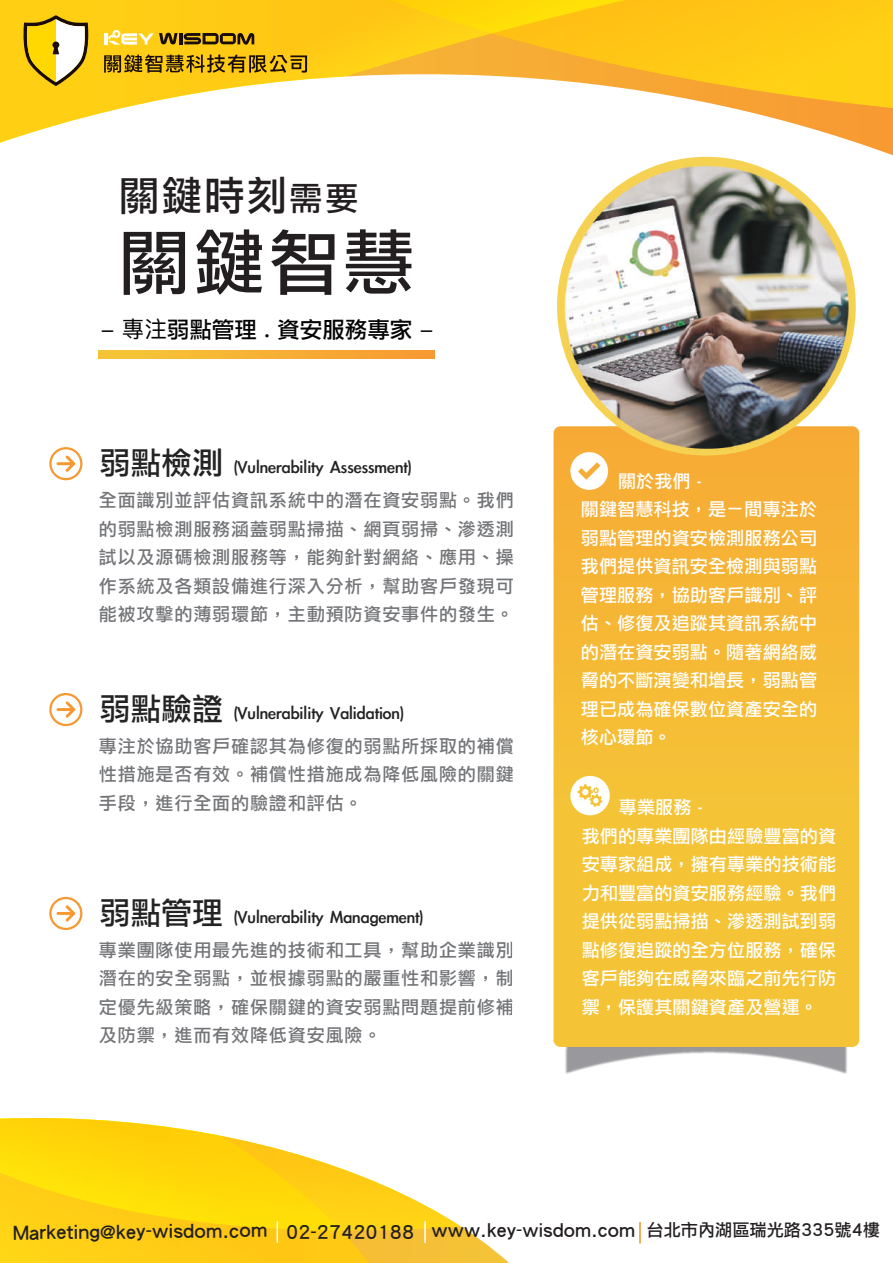
<style>
.page{position:relative;width:893px;height:1263px;background:#fff}
.page>*{position:absolute;margin:0;border:0;box-sizing:border-box;transform-origin:0 0}
.t1{font:71.25px "Li Gothic Med";color:#231f20}
.t2{font:40.65px "Li Gothic Med";color:#231f20}
.t3{font:22.5px "Li Gothic Med";color:#030303}
.t4{font:19.5px "Li Gothic Med";color:#232323}
.t5{font:19.2px "Li Hei Pro";color:#231f20}
.t6{font:18.75px "Li Hei Pro";color:#231f20}
.t7{font:18px/28.5px "Li Gothic Med";letter-spacing:.05em;color:#747578;text-align:justify}
.t8{font:18px/28.5px "Li Gothic Med";letter-spacing:.01em;color:#fff}
.s1{font-size:32.7px}
.s2{font-family:"Ping Fang TC"}
.s3{font-size:30.9px}
.s4{font-size:17.1px}
</style>
<div class="page">
<svg style="left:798px;top:116px;width:95px;height:39px"></svg>
<svg style="left:0;top:0;width:798px;height:220px"></svg>
<svg style="left:176px;top:0;width:717px;height:116px"></svg>
<svg style="left:49px;top:447px;width:33px;height:33px"></svg>
<svg style="left:49px;top:693px;width:33px;height:33px"></svg>
<svg style="left:49px;top:897px;width:33px;height:33px"></svg>
<svg style="left:23px;top:15px;width:65px;height:71px"></svg>
<svg style="left:104px;top:30px;width:150px;height:15px;background:#ba9a33"></svg>
<svg style="left:104px;top:54px;width:203px;height:19px;background:#a47f10"></svg>
<svg style="left:406px;top:1230px;width:103px;height:33px"></svg>
<svg style="left:406px;top:1195px;width:60px;height:35px"></svg>
<svg style="left:0;top:1118px;width:406px;height:145px;background:#fed832"></svg>
<img style="left:565px;top:842px;width:295px;height:232px">
<svg style="left:553px;top:426px;width:306px;height:621px;background:#f5bb35"></svg>
<svg style="left:570px;top:452px;width:38px;height:38px"></svg>
<svg style="left:570px;top:776px;width:40px;height:39px"></svg>
<img style="left:557px;top:157px;width:299px;height:299px;border-radius:149px">
<svg style="left:277px;top:1221px;width:1px;height:22px"></svg>
<hr style="left:424px;top:1221px;width:2px;height:22px;background:#fff">
<hr style="left:639px;top:1222px;width:2px;height:21px;background:#f7931d">
<svg style="left:99px;top:351px;width:336px;height:7px;background:#f5b034"></svg>
<h2 class="t2" style="left:119px;top:176px;width:241px">關鍵時刻<span class="s1">需要</span></h2>
<h1 class="t1" style="left:119px;top:226px;width:297px">關鍵智慧</h1>
<p class="t3" style="left:101px;top:318px;width:334px"><span class="s2">- 專注</span>弱點管理 . 資安服務專家 <span class="s2">-</span></p>
<p class="t4" style="left:99px;top:457px;width:314px"><span class="s3">弱點檢測</span> (Vulnerability Assessment)</p>
<p class="t7" style="left:99px;top:486px;width:416px">全面識別並評估資訊系統中的潛在資安弱點。我們的弱點檢測服務涵蓋弱點掃描、網頁弱掃、滲透測試以及源碼檢測服務等，能夠針對網絡、應用、操作系統及各類設備進行深入分析，幫助客戶發現可能被攻擊的薄弱環節，主動預防資安事件的發生。</p>
<p class="t4" style="left:99px;top:702px;width:306px"><span class="s3">弱點驗證</span> (Vulnerability Validation)</p>
<p class="t7" style="left:99px;top:732px;width:416px">專注於協助客戶確認其為修復的弱點所採取的補償性措施是否有效。補償性措施成為降低風險的關鍵手段，進行全面的驗證和評估。</p>
<p class="t4" style="left:99px;top:906px;width:326px"><span class="s3">弱點管理</span> (Vulnerability Management)</p>
<p class="t7" style="left:99px;top:936px;width:416px">專業團隊使用最先進的技術和工具，幫助企業識別潛在的安全弱點，並根據弱點的嚴重性和影響，制定優先級策略，確保關鍵的資安弱點問題提前修補及防禦，進而有效降低資安風險。</p>
<p class="t8" style="left:581px;top:467px;width:238px;text-indent:37px">關於我們 -<br>關鍵智慧科技，是ㄧ間專注於弱點管理的資安檢測服務公司我們提供資訊安全檢測與弱點管理服務，協助客戶識別、評估、修復及追蹤其資訊系統中的潛在資安弱點。隨著網絡威脅的不斷演變和增長，弱點管理已成為確保數位資產安全的核心環節。</p>
<p class="t8" style="left:582px;top:793px;width:256px;text-indent:37px">專業服務 -<br>我們的專業團隊由經驗豐富的資安專家組成，擁有專業的技術能力和豐富的資安服務經驗。我們提供從弱點掃描、滲透測試到弱點修復追蹤的全方位服務，確保客戶能夠在威脅來臨之前先行防禦，保護其關鍵資產及營運。</p>
<p class="t5" style="left:13px;top:1224px;width:256px;rotate:-1deg">Marketing@key-wisdom.com</p>
<p class="t6" style="left:286px;top:1221px;width:595px">02-27420188 www.key-wisdom.com <span class="s4">台北市內湖區瑞光路335號4樓</span></p>
</div>
